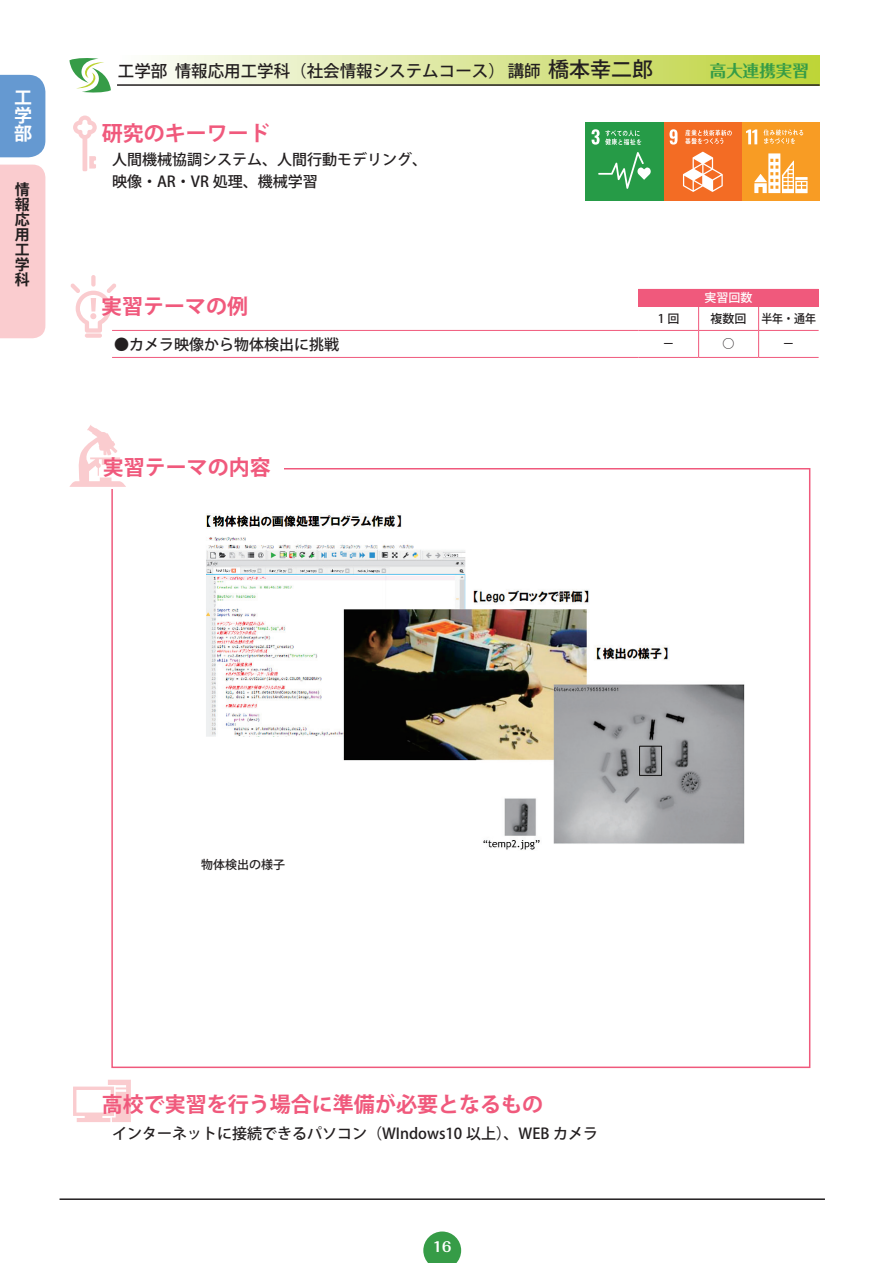
<style>
.page{position:relative;width:893px;height:1263px;background:#fff}
.page>*{position:absolute;margin:0;border:0;box-sizing:border-box;transform-origin:0 0}
.t1{font:700 21px "Koz Go Pro";color:#f0597c}
.t2{font:700 18px/18px "Koz Go Pro";color:#fff;text-align:justify}
.t3{font:500 16.5px "Koz Go Pr 6 N";color:#231f20}
.t4{font:700 16.5px "Folk Pro";color:#369c47}
.t5{font:500 15px/21.8px "Koz Go Pro";color:#231f20}
.t6{font:700 15px/15px "Koz Go Pro";color:#231f20;text-align:justify}
.t7{font:700 13.5px "Folk Pro";color:#fff}
.t8{font:500 12px "Koz Go Pro";color:#231f20}
.t9{font:500 12px "Koz Go Pro";color:#fff}
.s1{font-size:21px}
</style>
<div class="page">
<div style="left:0;top:165px;width:45px;height:173px;background:#facccf"></div>
<div style="left:116px;top:55px;width:703px;height:31px;background:linear-gradient(to right,#fcfdfe,#bdd239)"></div>
<svg style="left:69px;top:58px;width:42px;height:35px"></svg>
<div style="left:0;top:75px;width:45px;height:82px;background:#6599d1"></div>
<hr style="left:60px;top:1198px;width:765px;height:2px;background:#231f20">
<svg style="left:423px;top:1231px;width:38px;height:32px"></svg>
<hr style="left:117px;top:84px;width:703px;height:2px;background:#231f20">
<img style="left:206px;top:513px;width:539px;height:337px">
<svg style="left:69px;top:425px;width:57px;height:62px"></svg>
<svg style="left:73px;top:1080px;width:58px;height:42px"></svg>
<svg style="left:73px;top:116px;width:24px;height:55px"></svg>
<svg style="left:70px;top:275px;width:46px;height:63px"></svg>
<div style="left:741px;top:123px;width:78px;height:78px;background:#f89c24"></div>
<svg style="left:746px;top:129px;width:11px;height:15px"></svg>
<svg style="left:754px;top:153px;width:54px;height:40px"></svg>
<svg style="left:763px;top:129px;width:40px;height:15px"></svg>
<div style="left:663px;top:123px;width:78px;height:78px;background:#f36c24"></div>
<svg style="left:669px;top:129px;width:8px;height:16px"></svg>
<svg style="left:683px;top:152px;width:40px;height:40px"></svg>
<svg style="left:685px;top:130px;width:47px;height:14px"></svg>
<div style="left:585px;top:123px;width:78px;height:78px;background:#269b47"></div>
<svg style="left:598px;top:152px;width:53px;height:37px"></svg>
<svg style="left:591px;top:129px;width:50px;height:16px"></svg>
<div style="left:639px;top:289px;width:180px;height:17px;background:#f0597c"></div>
<hr style="left:112px;top:330px;width:527px;height:1px;background:#f0597c">
<hr style="left:639px;top:330px;width:60px;height:1px;background:#f0597c">
<hr style="left:699px;top:330px;width:60px;height:1px;background:#f0597c">
<hr style="left:759px;top:330px;width:60px;height:1px;background:#f0597c">
<hr style="left:112px;top:357px;width:527px;height:1px;background:#f0597c">
<hr style="left:639px;top:357px;width:60px;height:1px;background:#f0597c">
<hr style="left:699px;top:357px;width:60px;height:1px;background:#f0597c">
<hr style="left:759px;top:357px;width:60px;height:1px;background:#f0597c">
<svg style="left:698px;top:307px;width:1px;height:50px"></svg>
<svg style="left:758px;top:307px;width:1px;height:50px"></svg>
<hr style="left:638px;top:289px;width:61px;height:1px;background:#f0597c">
<svg style="left:638px;top:290px;width:1px;height:16px"></svg>
<hr style="left:638px;top:306px;width:61px;height:1px;background:#f0597c">
<hr style="left:699px;top:306px;width:60px;height:1px;background:#f0597c">
<hr style="left:759px;top:306px;width:60px;height:1px;background:#f0597c">
<p class="t2" style="left:14px;top:89px;width:19px">工学部</p>
<p class="t6" style="left:15px;top:183px;width:16px">情報応用工学科</p>
<p class="t3" style="left:118px;top:62px;width:537px">工学部 情報応用工学科（社会情報システムコース） 講師 <span class="s1">橋本幸二郎</span></p>
<h1 class="t1" style="left:102px;top:120px;width:169px">研究のキーワード</h1>
<p class="t5" style="left:112px;top:149px;width:317px">人間機械協調システム、人間行動モデリング、映像・AR・VR 処理、機械学習</p>
<p class="t4" style="left:710px;top:56px;width:101px">高大連携実習</p>
<h1 class="t1" style="left:101px;top:292px;width:148px">実習テーマの例</h1>
<p class="t9" style="left:705px;top:290px;width:49px">実習回数</p>
<p class="t8" style="left:658px;top:311px;width:23px">1回</p>
<p class="t8" style="left:711px;top:311px;width:107px">複数回 半年・通年</p>
<p class="t5" style="left:114px;top:334px;width:227px">●カメラ映像から物体検出に挑戦</p>
<p class="t8" style="left:663px;top:336px;width:13px">－</p>
<p class="t8" style="left:723px;top:336px;width:13px">○</p>
<p class="t8" style="left:783px;top:336px;width:13px">－</p>
<h1 class="t1" style="left:103px;top:454px;width:169px">実習テーマの内容</h1>
<p class="t8" style="left:201px;top:857px;width:85px">物体検出の様子</p>
<h1 class="t1" style="left:102px;top:1091px;width:443px">高校で実習を行う場合に準備が必要となるもの</h1>
<p class="t5" style="left:112px;top:1123px;width:488px">インターネットに接続できるパソコン（WIndows10 以上）、WEB カメラ</p>
<p class="t7" style="left:433px;top:1235px;width:20px">16</p>
</div>
